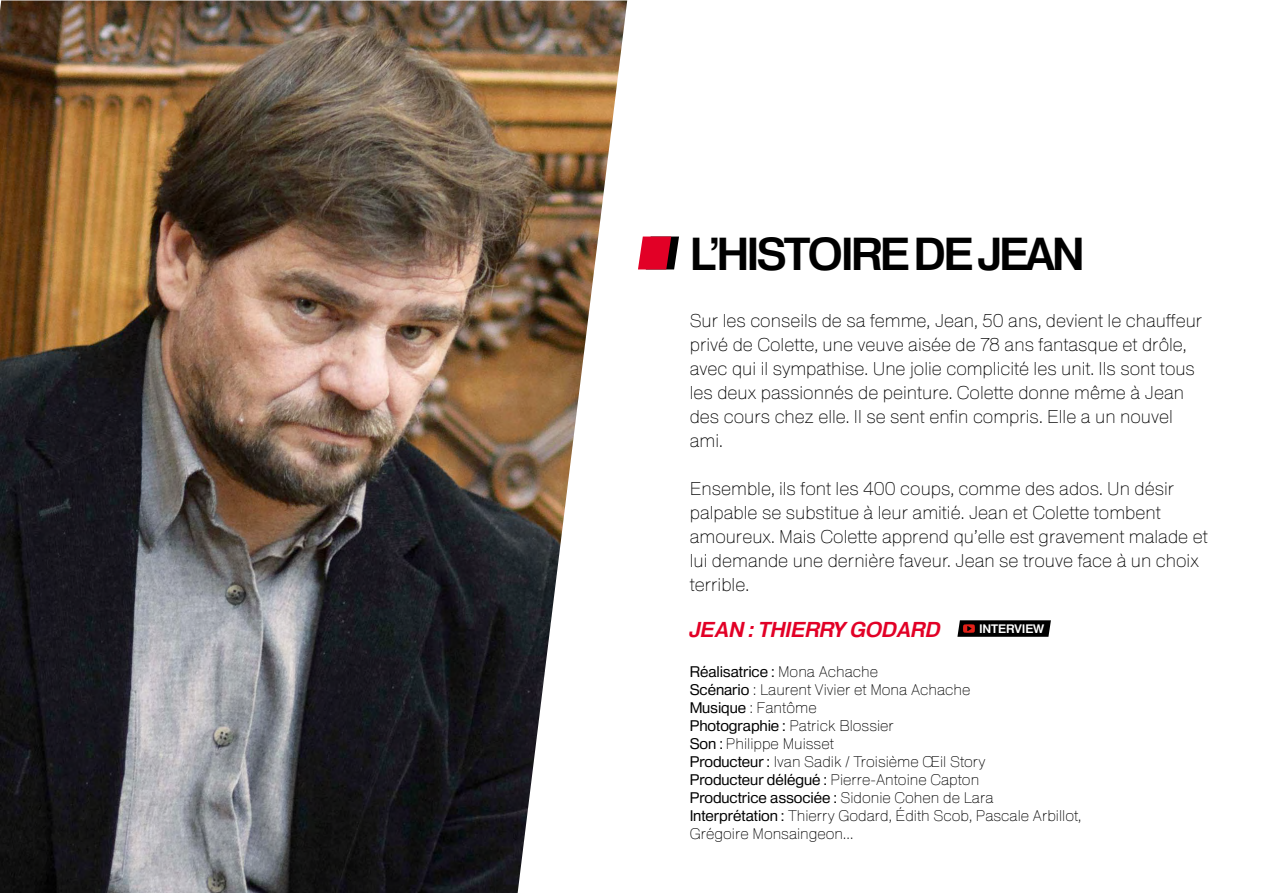
<style>
.page{position:relative;width:1263px;height:893px;background:#fff}
.page>*{position:absolute;margin:0;border:0;box-sizing:border-box;transform-origin:0 0}
.t1{font:600 45px "FTV Heldustry";letter-spacing:-.06em;color:#000}
.t2{font:italic 600 21px "FTV Heldustry";color:#e20026}
.t3{font:100 18px/24px "FTV Heldustry";color:#000}
.t4{font:100 15px/18px "FTV Heldustry";color:#000}
.t5{font:600 12px "FTV Heldustry";color:#fff}
.s1{font-weight:400}
</style>
<div class="page">
<img style="left:0;top:1px;width:627px;height:892px">
<svg style="left:638px;top:237px;width:41px;height:32px"></svg>
<svg style="left:957px;top:620px;width:94px;height:17px;background:#1b1110"></svg>
<h1 class="t1" style="left:690px;top:226px;width:396px">L’HISTOIRE DE JEAN</h1>
<p class="t3" style="left:690px;top:308px;width:514px">Sur les conseils de sa femme, Jean, 50 ans, devient le chauffeur privé de Colette, une veuve aisée de 78 ans fantasque et drôle, avec qui il sympathise. Une jolie complicité les unit. Ils sont tous les deux passionnés de peinture. Colette donne même à Jean des cours chez elle. Il se sent enfin compris. Elle a un nouvel ami.</p>
<p class="t3" style="left:690px;top:476px;width:520px">Ensemble, ils font les 400 coups, comme des ados. Un désir palpable se substitue à leur amitié. Jean et Colette tombent amoureux. Mais Colette apprend qu’elle est gravement malade et lui demande une dernière faveur. Jean se trouve face à un choix terrible.</p>
<p class="t2" style="left:690px;top:617px;width:252px">JEAN : THIERRY GODARD</p>
<p class="t4" style="left:690px;top:662px;width:393px"><span class="s1">Réalisatrice :</span> Mona Achache<br><span class="s1">Scénario</span> : Laurent Vivier et Mona Achache<br><span class="s1">Musique</span> : Fantôme<br><span class="s1">Photographie :</span> Patrick Blossier<br><span class="s1">Son :</span> Philippe Muisset<br><span class="s1">Producteur :</span> Ivan Sadik / Troisième Œil Story<br><span class="s1">Producteur délégué :</span> Pierre-Antoine Capton<br><span class="s1">Productrice associée :</span> Sidonie Cohen de Lara <span class="s1">Interprétation :</span> Thierry Godard, Édith Scob, Pascale Arbillot, Grégoire Monsaingeon…</p>
<p class="t5" style="left:979px;top:622px;width:67px">INTERVIEW</p>
</div>
